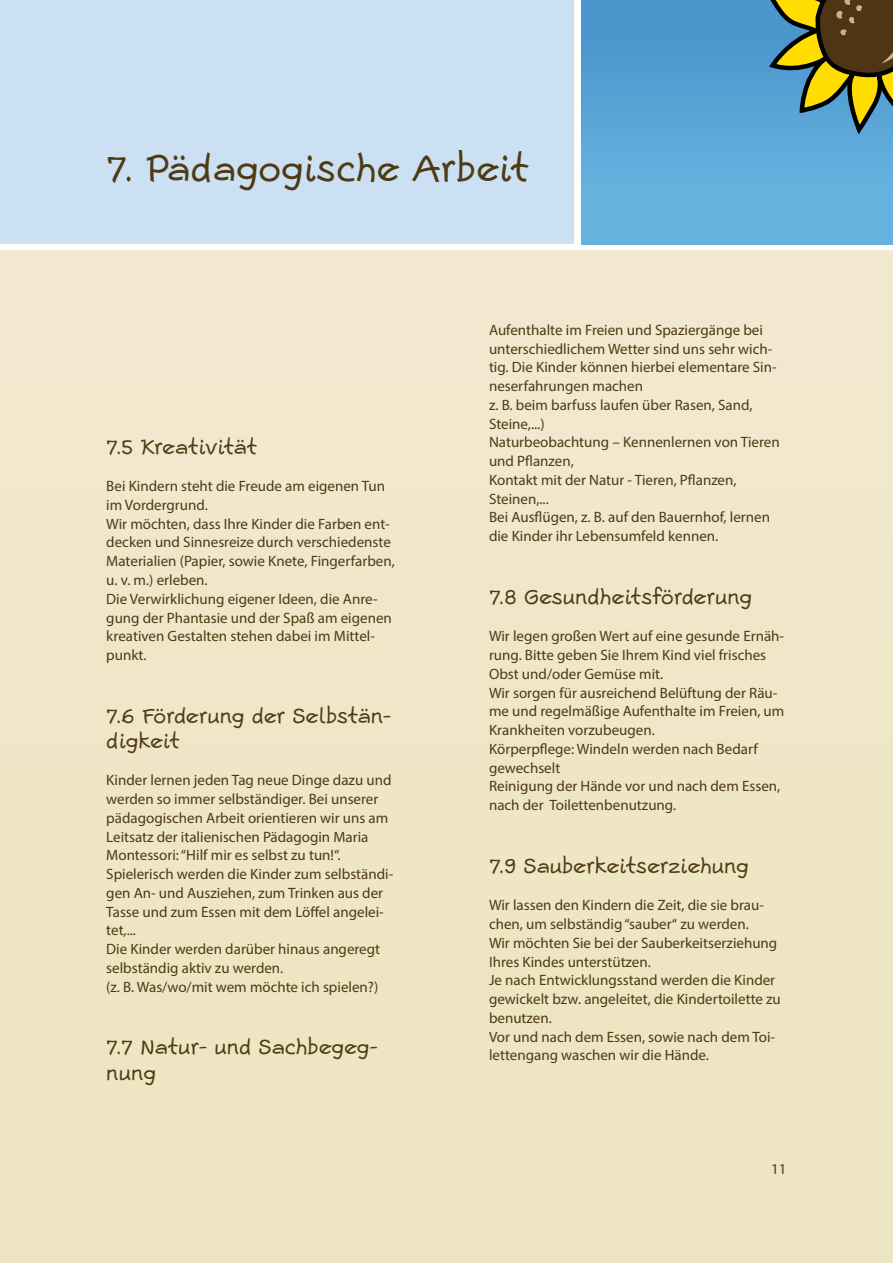
<style>
.page{position:relative;width:893px;height:1263px;background:#fff}
.page>*{position:absolute;margin:0;border:0;box-sizing:border-box;transform-origin:0 0}
.t1{font:37.5px "Escript Com";color:#4f3a13}
.t2{font:21px/25.2px "Escript Com";color:#4f3a13}
.t3{font:15px/18.8px "Myriad Pro";color:#4f3a13}
</style>
<div class="page">
<div style="left:0;top:251px;width:893px;height:1012px;background:#efe6c7"></div>
<div style="left:0;top:0;width:574px;height:244px;background:#cbe1f3"></div>
<div style="left:582px;top:0;width:311px;height:244px;background:linear-gradient(to bottom,#4692cb,#6cb8e2)"></div>
<svg style="left:766px;top:0;width:127px;height:147px;background:#6b7d5e"></svg>
<h1 class="t1" style="left:106px;top:145px;width:424px">7. Pädagogische Arbeit</h1>
<h2 class="t2" style="left:106px;top:434px;width:153px">7.5 Kreativität</h2>
<p class="t3" style="left:106px;top:477px;width:290px">Bei Kindern steht die Freude am eigenen Tun im Vordergrund.<br>Wir möchten, dass Ihre Kinder die Farben ent&shy;decken und Sinnesreize durch verschiedenste Materialien (Papier, sowie Knete, Fingerfarben, u. v. m.) erleben.<br>Die Verwirklichung eigener Ideen, die Anre&shy;gung der Phantasie und der Spaß am eigenen kreativen Gestalten stehen dabei im Mittel&shy;punkt.</p>
<h2 class="t2" style="left:106px;top:703px;width:287px">7.6 Förderung der Selbstän&shy;digkeit</h2>
<p class="t3" style="left:106px;top:771px;width:289px">Kinder lernen jeden Tag neue Dinge dazu und werden so immer selbständiger. Bei unserer pädagogischen Arbeit orientieren wir uns am Leitsatz der italienischen Pädagogin Maria Montessori: “Hilf mir es selbst zu tun!“.<br>Spielerisch werden die Kinder zum selbständi&shy;gen An- und Ausziehen, zum Trinken aus der Tasse und zum Essen mit dem Löffel angelei&shy;tet,...<br>Die Kinder werden darüber hinaus angeregt selbständig aktiv zu werden.<br>(z. B. Was/wo/mit wem möchte ich spielen?)</p>
<h2 class="t2" style="left:106px;top:1035px;width:273px">7.7 Natur- und Sachbegeg&shy;nung</h2>
<p class="t3" style="left:489px;top:320px;width:292px">Aufenthalte im Freien und Spaziergänge bei unterschiedlichem Wetter sind uns sehr wich&shy;tig. Die Kinder können hierbei elementare Sin&shy;neserfahrungen machen<br>z. B. beim barfuss laufen über Rasen, Sand, Steine,...)<br>Naturbeobachtung – Kennenlernen von Tieren und Pflanzen,<br>Kontakt mit der Natur - Tieren, Pflanzen, Steinen,...<br>Bei Ausflügen, z. B. auf den Bauernhof, lernen die Kinder ihr Lebensumfeld kennen.</p>
<h2 class="t2" style="left:489px;top:584px;width:265px">7.8 Gesundheitsförderung</h2>
<p class="t3" style="left:489px;top:627px;width:297px">Wir legen großen Wert auf eine gesunde Ernäh&shy;rung. Bitte geben Sie Ihrem Kind viel frisches Obst und/oder Gemüse mit.<br>Wir sorgen für ausreichend Belüftung der Räu&shy;me und regelmäßige Aufenthalte im Freien, um Krankheiten vorzubeugen.<br>Körperpflege: Windeln werden nach Bedarf gewechselt<br>Reinigung der Hände vor und nach dem Essen, nach der Toilettenbenutzung.</p>
<h2 class="t2" style="left:489px;top:853px;width:261px">7.9 Sauberkeitserziehung</h2>
<p class="t3" style="left:489px;top:895px;width:293px">Wir lassen den Kindern die Zeit, die sie brau&shy;chen, um selbständig “sauber“ zu werden.<br>Wir möchten Sie bei der Sauberkeitserziehung Ihres Kindes unterstützen.<br>Je nach Entwicklungsstand werden die Kinder gewickelt bzw. angeleitet, die Kindertoilette zu benutzen.<br>Vor und nach dem Essen, sowie nach dem Toi&shy;lettengang waschen wir die Hände.</p>
<p class="t3" style="left:771px;top:1159px;width:17px">11</p>
</div>
